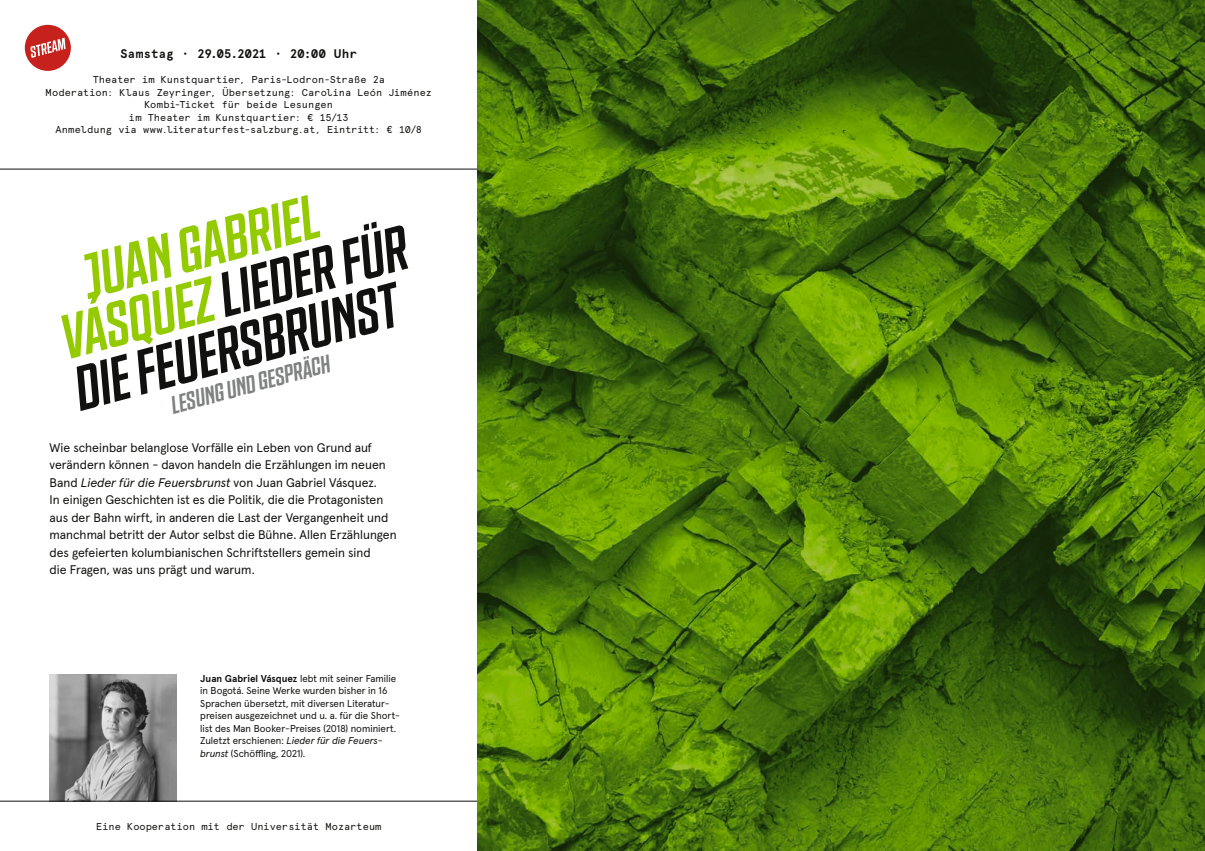
<style>
.page{position:relative;width:1205px;height:851px;background:#fff}
.page>*{position:absolute;margin:0;border:0;box-sizing:border-box;transform-origin:0 0}
.t1{font:italic 62.5px/53.1px "NTF Grand Medium";color:#11110f}
.t2{font:italic 25px "NTF Grand Medium";color:#808281}
.t3{font:12.5px/17.5px "Apercu Pro";color:#11110f}
.t4{font:700 12.5px "Apercu Mono Pro";letter-spacing:-.025em;color:#11110f}
.t5{font:10px/12.5px "Apercu Mono Pro";color:#11110f;text-align:center}
.t6{font:10px/12.5px "Apercu Pro";color:#11110f}
.s1{color:#93ca00}
.s2{font-style:italic}
.s3{font-weight:700}
</style>
<div class="page">
<img style="left:50px;top:674px;width:126px;height:126px">
<hr style="left:0;top:800px;width:1205px;height:1px;background:#11110f">
<hr style="left:0;top:169px;width:488px;height:1px;background:#11110f">
<img style="left:477px;top:0;width:728px;height:850px">
<div style="left:25px;top:25px;width:46px;height:46px;background:#c6211c;border-radius:50%"></div>
<svg style="left:30px;top:38px;width:36px;height:20px"></svg>
<p class="t4" style="left:120px;top:44px;width:239px">Samstag · 29.05.2021 · 20:00 Uhr</p>
<p class="t5" style="left:46px;top:73px;width:388px">Theater im Kunstquartier, Paris-Lodron-Straße 2a<br>Moderation: Klaus Zeyringer, Übersetzung: Carolina León Jiménez Kombi-Ticket für beide Lesungen<br>im Theater im Kunstquartier: € 15/13<br>Anmeldung via www.literaturfest-salzburg.at, Eintritt: € 10/8</p>
<h1 class="t1" style="left:41px;top:261px;width:358px;text-indent:37px;rotate:-15deg"><span class="s1">JUAN GABRIEL<br>VÁSQUEZ</span>LIEDER FÜR<br>DIE FEUERSBRUNST</h1>
<h2 class="t2" style="left:168px;top:391px;width:166px;rotate:-15deg">LESUNG UND GESPRÄCH</h2>
<p class="t3" style="left:50px;top:437px;width:349px">Wie scheinbar belanglose Vorfälle ein Leben von Grund auf verändern können - davon handeln die Erzählungen im neuen Band <span class="s2">Lieder für die Feuersbrunst</span> von Juan Gabriel Vásquez.<br>In einigen Geschichten ist es die Politik, die die Protagonisten aus der Bahn wirft, in anderen die Last der Vergangenheit und manchmal betritt der Autor selbst die Bühne. Allen Erzählungen des gefeierten kolumbianischen Schriftstellers gemein sind<br>die Fragen, was uns prägt und warum.</p>
<p class="t6" style="left:200px;top:671px;width:201px"><span class="s3">Juan Gabriel Vásquez</span> lebt mit seiner Familie in Bogotá. Seine Werke wurden bisher in 16<br>Sprachen übersetzt, mit diversen Literatur&shy;preisen ausgezeichnet und u. a. für die Short&shy;list des Man Booker-Preises (2018) nominiert.<br>Zuletzt erschienen: <span class="s2">Lieder für die Feuers&shy;brunst</span> (Schöffling, 2021).</p>
<p class="t5" style="left:96px;top:819px;width:287px">Eine Kooperation mit der Universität Mozarteum</p>
</div>
